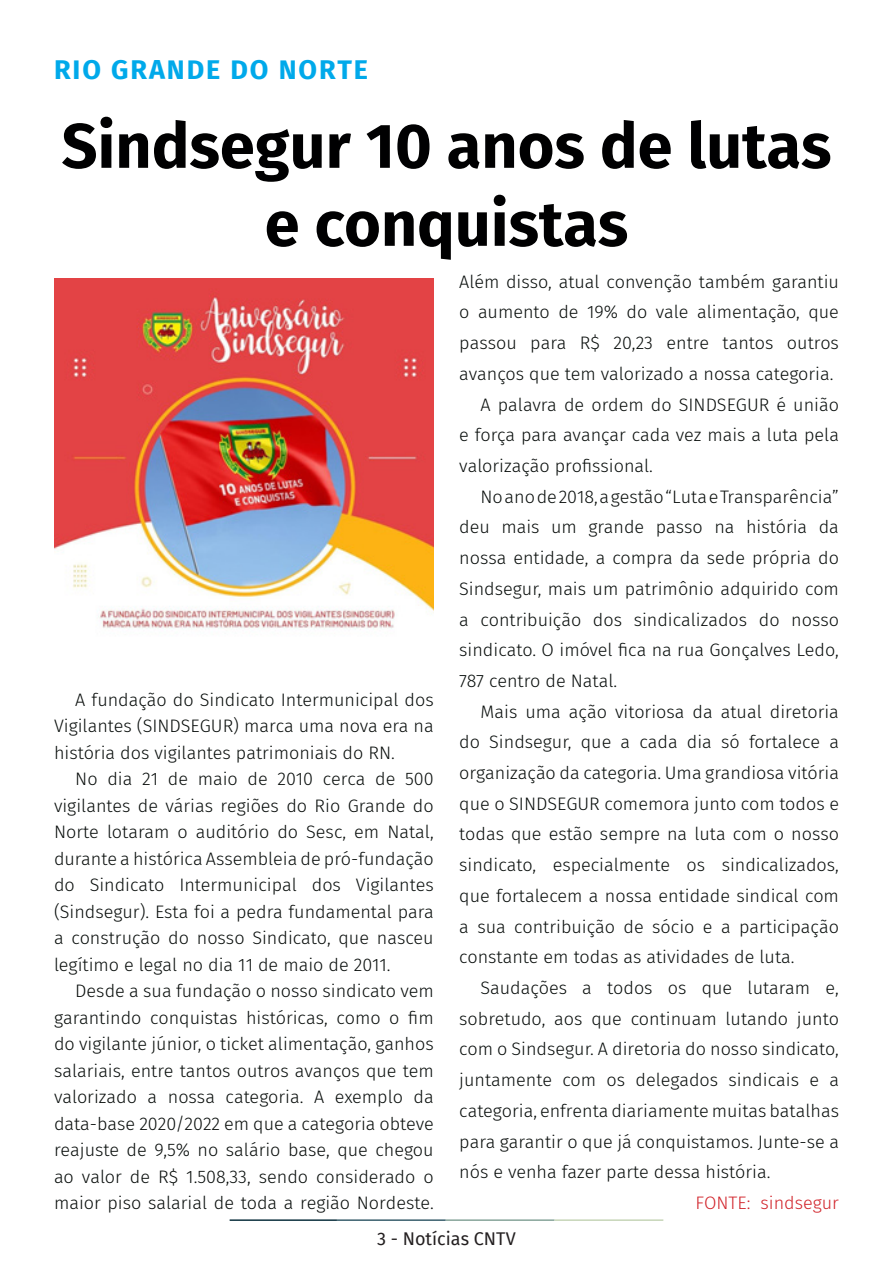
<style>
.page{position:relative;width:893px;height:1263px;background:#fff}
.page>*{position:absolute;margin:0;border:0;box-sizing:border-box;transform-origin:0 0}
.t1{font:700 63px/78px "Fira Sans";color:#000001;text-align:center}
.t2{font:700 27px "Fira Sans";letter-spacing:.07em;color:#00a9ea}
.t3{font:300 18px/30.8px "Fira Sans";color:#080d0b;text-align:justify}
.t4{font:300 18px "Fira Sans";color:#d1232a}
.t5{font:18px "Fira Sans";color:#231f20}
</style>
<div class="page">
<hr style="left:230px;top:1219px;width:107px;height:2px;background:#0e323f">
<hr style="left:337px;top:1219px;width:109px;height:2px;background:#3a5f6d">
<hr style="left:446px;top:1219px;width:109px;height:2px;background:#87a59a">
<hr style="left:555px;top:1219px;width:108px;height:2px;background:#c6d5b7">
<img style="left:54px;top:279px;width:380px;height:351px">
<p class="t2" style="left:54px;top:47px;width:316px">RIO GRANDE DO NORTE</p>
<p class="t1" style="left:62px;top:102px;width:771px">Sindsegur 10 anos de lutas e conquistas</p>
<p class="t3" style="left:54px;top:686px;width:381px;line-height:26.5px;text-indent:21px">A fundação do Sindicato Intermunicipal dos Vigilantes (SINDSEGUR) marca uma nova era na história dos vigilantes patrimoniais do RN.</p>
<p class="t3" style="left:54px;top:765px;width:381px;line-height:26.5px;text-indent:21px">No dia 21 de maio de 2010 cerca de 500 vigilantes de várias regiões do Rio Grande do Norte lotaram o auditório do Sesc, em Natal, durante a histórica Assembleia de pró-fundação do Sindicato Intermunicipal dos Vigilantes (Sindsegur). Esta foi a pedra fundamental para a construção do nosso Sindicato, que nasceu legítimo e legal no dia 11 de maio de 2011.</p>
<p class="t3" style="left:54px;top:977px;width:381px;line-height:26.5px;text-indent:21px">Desde a sua fundação o nosso sindicato vem garantindo conquistas históricas, como o fim do vigilante júnior, o ticket alimentação, ganhos salariais, entre tantos outros avanços que tem valorizado a nossa categoria. A exemplo da data-base 2020/2022 em que a categoria obteve reajuste de 9,5% no salário base, que chegou ao valor de R$ 1.508,33, sendo considerado o maior piso salarial de toda a região Nordeste.</p>
<p class="t3" style="left:459px;top:266px;width:381px">Além disso, atual convenção também garantiu o aumento de 19% do vale alimentação, que passou para R$ 20,23 entre tantos outros avanços que tem valorizado a nossa categoria.</p>
<p class="t3" style="left:459px;top:389px;width:381px;text-indent:21px">A palavra de ordem do SINDSEGUR é união e força para avançar cada vez mais a luta pela valorização profissional.</p>
<p class="t3" style="left:459px;top:481px;width:381px;text-indent:21px">No ano de 2018, a gestão “Luta e Transparência” deu mais um grande passo na história da nossa entidade, a compra da sede própria do Sindsegur, mais um patrimônio adquirido com a contribuição dos sindicalizados do nosso sindicato. O imóvel fica na rua Gonçalves Ledo, 787 centro de Natal.</p>
<p class="t3" style="left:459px;top:696px;width:381px;text-indent:21px">Mais uma ação vitoriosa da atual diretoria do Sindsegur, que a cada dia só fortalece a organização da categoria. Uma grandiosa vitória que o SINDSEGUR comemora junto com todos e todas que estão sempre na luta com o nosso sindicato, especialmente os sindicalizados, que fortalecem a nossa entidade sindical com a sua contribuição de sócio e a participação constante em todas as atividades de luta.</p>
<p class="t3" style="left:459px;top:972px;width:381px;text-indent:21px">Saudações a todos os que lutaram e, sobretudo, aos que continuam lutando junto com o Sindsegur. A diretoria do nosso sindicato, juntamente com os delegados sindicais e a categoria, enfrenta diariamente muitas batalhas para garantir o que já conquistamos. Junte-se a nós e venha fazer parte dessa história.</p>
<p class="t4" style="left:695px;top:1190px;width:145px">FONTE: sindsegur</p>
<p class="t5" style="left:377px;top:1225px;width:140px">3 - Notícias CNTV</p>
</div>
